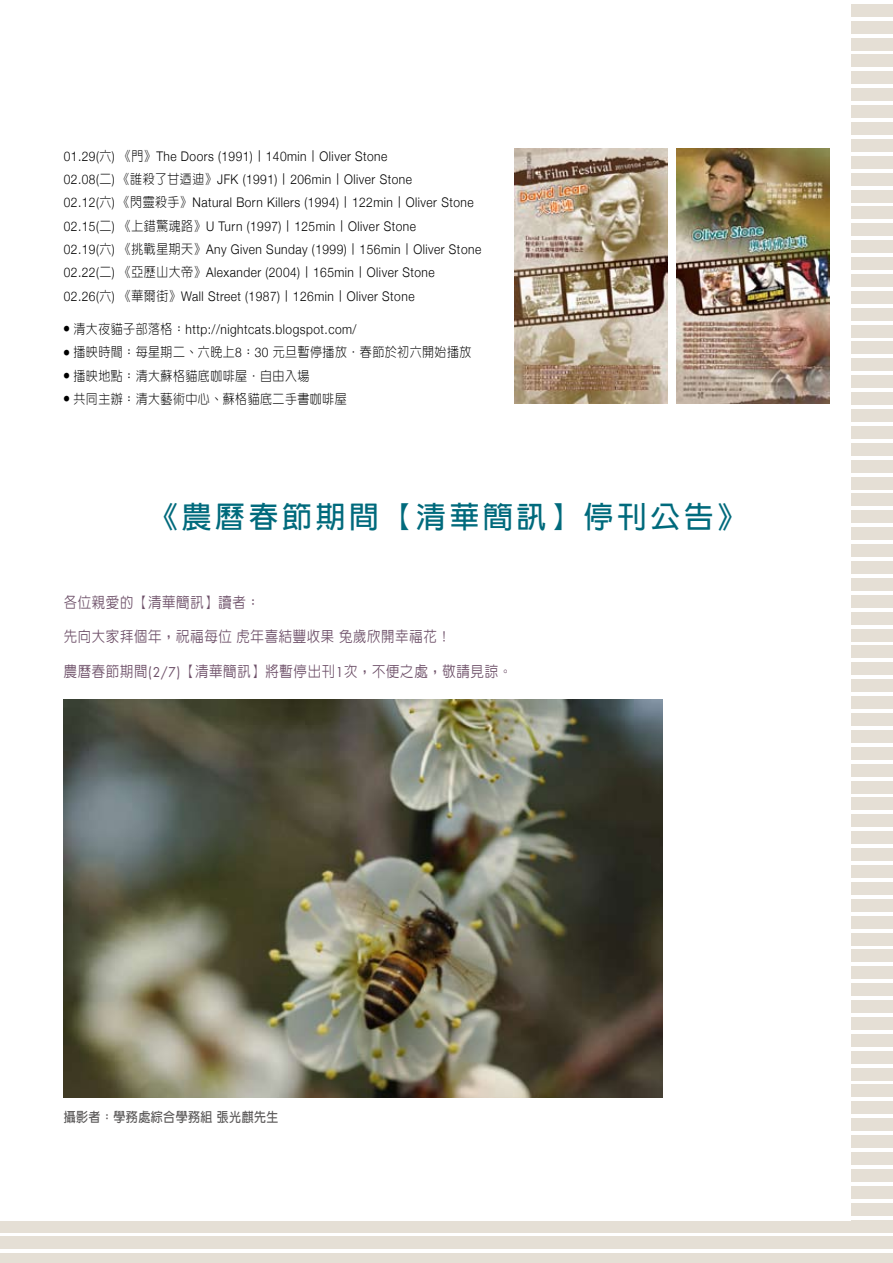
<style>
.page{position:relative;width:893px;height:1263px;background:#fff}
.page>*{position:absolute;margin:0;border:0;box-sizing:border-box;transform-origin:0 0}
.t1{font:700 29.7px "AR New Hei B5";letter-spacing:.125em;color:#006a7c}
.t2{font:500 14.85px "AR New Hei B5";letter-spacing:.05em;color:#6c4e67;scale:.9 1}
.t3{font:300 13.35px/23.4px "Helvetica Neue";letter-spacing:.04em;color:#000;scale:.9 1}
.t4{font:300 13.35px "AR New Hei B5";letter-spacing:.04em;color:#000;scale:.9 1}
.t5{font:700 13.35px "AR New Hei B5";letter-spacing:.04em;color:#595757;scale:.9 1}
.s1{font-family:"AR New Hei B5"}
.s2{font-family:"Helvetica Neue"}
.s3{font-family:"Futura T";font-weight:400}
</style>
<div class="page">
<div style="left:0;top:105px;width:893px;height:13px;background:#e5dfd5"></div>
<div style="left:0;top:122px;width:893px;height:13px;background:#e5dfd5"></div>
<div style="left:0;top:139px;width:893px;height:12px;background:#e5dfd5"></div>
<div style="left:0;top:156px;width:893px;height:12px;background:#e5dfd5"></div>
<div style="left:0;top:173px;width:893px;height:12px;background:#e5dfd5"></div>
<div style="left:0;top:190px;width:893px;height:12px;background:#e5dfd5"></div>
<div style="left:0;top:207px;width:893px;height:12px;background:#e5dfd5"></div>
<div style="left:0;top:224px;width:893px;height:12px;background:#e5dfd5"></div>
<div style="left:0;top:89px;width:893px;height:12px;background:#e5dfd5"></div>
<div style="left:0;top:72px;width:893px;height:12px;background:#e5dfd5"></div>
<div style="left:0;top:55px;width:893px;height:12px;background:#e5dfd5"></div>
<div style="left:0;top:38px;width:893px;height:12px;background:#e5dfd5"></div>
<div style="left:0;top:21px;width:893px;height:12px;background:#e5dfd5"></div>
<div style="left:0;top:4px;width:893px;height:12px;background:#e5dfd5"></div>
<div style="left:0;top:241px;width:893px;height:12px;background:#e5dfd5"></div>
<div style="left:0;top:409px;width:893px;height:13px;background:#e5dfd5"></div>
<div style="left:0;top:426px;width:893px;height:12px;background:#e5dfd5"></div>
<div style="left:0;top:443px;width:893px;height:12px;background:#e5dfd5"></div>
<div style="left:0;top:460px;width:893px;height:12px;background:#e5dfd5"></div>
<div style="left:0;top:477px;width:893px;height:12px;background:#e5dfd5"></div>
<div style="left:0;top:494px;width:893px;height:12px;background:#e5dfd5"></div>
<div style="left:0;top:511px;width:893px;height:12px;background:#e5dfd5"></div>
<div style="left:0;top:528px;width:893px;height:12px;background:#e5dfd5"></div>
<div style="left:0;top:392px;width:893px;height:13px;background:#e5dfd5"></div>
<div style="left:0;top:376px;width:893px;height:12px;background:#e5dfd5"></div>
<div style="left:0;top:359px;width:893px;height:12px;background:#e5dfd5"></div>
<div style="left:0;top:342px;width:893px;height:12px;background:#e5dfd5"></div>
<div style="left:0;top:325px;width:893px;height:12px;background:#e5dfd5"></div>
<div style="left:0;top:308px;width:893px;height:12px;background:#e5dfd5"></div>
<div style="left:0;top:291px;width:893px;height:12px;background:#e5dfd5"></div>
<div style="left:0;top:274px;width:893px;height:13px;background:#e5dfd5"></div>
<div style="left:0;top:257px;width:893px;height:13px;background:#e5dfd5"></div>
<div style="left:0;top:1220px;width:893px;height:12px;background:#e5dfd5"></div>
<div style="left:0;top:1237px;width:893px;height:12px;background:#e5dfd5"></div>
<div style="left:0;top:1254px;width:893px;height:9px;background:#e5dfd5"></div>
<div style="left:0;top:916px;width:893px;height:12px;background:#e5dfd5"></div>
<div style="left:0;top:1085px;width:893px;height:12px;background:#e5dfd5"></div>
<div style="left:0;top:1102px;width:893px;height:12px;background:#e5dfd5"></div>
<div style="left:0;top:1118px;width:893px;height:13px;background:#e5dfd5"></div>
<div style="left:0;top:1135px;width:893px;height:13px;background:#e5dfd5"></div>
<div style="left:0;top:1152px;width:893px;height:13px;background:#e5dfd5"></div>
<div style="left:0;top:1169px;width:893px;height:12px;background:#e5dfd5"></div>
<div style="left:0;top:1186px;width:893px;height:12px;background:#e5dfd5"></div>
<div style="left:0;top:1203px;width:893px;height:12px;background:#e5dfd5"></div>
<div style="left:0;top:1068px;width:893px;height:12px;background:#e5dfd5"></div>
<div style="left:0;top:1051px;width:893px;height:12px;background:#e5dfd5"></div>
<div style="left:0;top:1034px;width:893px;height:12px;background:#e5dfd5"></div>
<div style="left:0;top:1017px;width:893px;height:12px;background:#e5dfd5"></div>
<div style="left:0;top:1000px;width:893px;height:13px;background:#e5dfd5"></div>
<div style="left:0;top:983px;width:893px;height:13px;background:#e5dfd5"></div>
<div style="left:0;top:967px;width:893px;height:12px;background:#e5dfd5"></div>
<div style="left:0;top:950px;width:893px;height:12px;background:#e5dfd5"></div>
<div style="left:0;top:933px;width:893px;height:12px;background:#e5dfd5"></div>
<div style="left:0;top:848px;width:893px;height:13px;background:#e5dfd5"></div>
<div style="left:0;top:865px;width:893px;height:12px;background:#e5dfd5"></div>
<div style="left:0;top:882px;width:893px;height:12px;background:#e5dfd5"></div>
<div style="left:0;top:899px;width:893px;height:12px;background:#e5dfd5"></div>
<div style="left:0;top:544px;width:893px;height:13px;background:#e5dfd5"></div>
<div style="left:0;top:713px;width:893px;height:13px;background:#e5dfd5"></div>
<div style="left:0;top:730px;width:893px;height:12px;background:#e5dfd5"></div>
<div style="left:0;top:747px;width:893px;height:12px;background:#e5dfd5"></div>
<div style="left:0;top:764px;width:893px;height:12px;background:#e5dfd5"></div>
<div style="left:0;top:781px;width:893px;height:12px;background:#e5dfd5"></div>
<div style="left:0;top:798px;width:893px;height:12px;background:#e5dfd5"></div>
<div style="left:0;top:815px;width:893px;height:12px;background:#e5dfd5"></div>
<div style="left:0;top:831px;width:893px;height:13px;background:#e5dfd5"></div>
<div style="left:0;top:696px;width:893px;height:13px;background:#e5dfd5"></div>
<div style="left:0;top:679px;width:893px;height:13px;background:#e5dfd5"></div>
<div style="left:0;top:663px;width:893px;height:12px;background:#e5dfd5"></div>
<div style="left:0;top:646px;width:893px;height:12px;background:#e5dfd5"></div>
<div style="left:0;top:629px;width:893px;height:12px;background:#e5dfd5"></div>
<div style="left:0;top:612px;width:893px;height:12px;background:#e5dfd5"></div>
<div style="left:0;top:595px;width:893px;height:12px;background:#e5dfd5"></div>
<div style="left:0;top:578px;width:893px;height:12px;background:#e5dfd5"></div>
<div style="left:0;top:561px;width:893px;height:13px;background:#e5dfd5"></div>
<div style="left:0;top:0;width:850px;height:1220px;background:#fff"></div>
<img style="left:515px;top:149px;width:153px;height:255px">
<img style="left:676px;top:149px;width:153px;height:255px">
<img style="left:64px;top:699px;width:599px;height:399px">
<p class="t3" style="left:64px;top:144px;width:465px">01.29(<span class="s1">六</span>) <span class="s1">《門》</span>The Doors (1991)<span class="s1">｜</span>140min<span class="s1">｜</span>Oliver Stone<br>02.08(<span class="s1">二</span>) <span class="s1">《誰殺了甘迺迪》</span>JFK (1991)<span class="s1">｜</span>206min<span class="s1">｜</span>Oliver Stone<br>02.12(<span class="s1">六</span>) <span class="s1">《閃靈殺手》</span>Natural Born Killers (1994)<span class="s1">｜</span>122min<span class="s1">｜</span>Oliver Stone 02.15(<span class="s1">二</span>) <span class="s1">《上錯驚魂路》</span>U Turn (1997)<span class="s1">｜</span>125min<span class="s1">｜</span>Oliver Stone<br>02.19(<span class="s1">六</span>) <span class="s1">《挑戰星期天》</span>Any Given Sunday (1999)<span class="s1">｜</span>156min<span class="s1">｜</span>Oliver Stone 02.22(<span class="s1">二</span>) <span class="s1">《亞歷山大帝》</span>Alexander (2004)<span class="s1">｜</span>165min<span class="s1">｜</span>Oliver Stone<br>02.26(<span class="s1">六</span>) <span class="s1">《華爾街》</span>Wall Street (1987)<span class="s1">｜</span>126min<span class="s1">｜</span>Oliver Stone</p>
<p class="t3" style="left:64px;top:317px;width:327px"><sup>●</sup> <span class="s1">清大夜貓子部落格：</span>http://nightcats.blogspot.com/</p>
<p class="t4" style="left:64px;top:345px;width:454px"><sup>●</sup> 播映時間：每星期二、六晚上<span class="s2">8</span>：<span class="s2">30</span> 元旦暫停播放．春節於初六開始播放</p>
<p class="t4" style="left:64px;top:369px;width:274px"><sup>●</sup> 播映地點：清大蘇格貓底咖啡屋．自由入場</p>
<p class="t4" style="left:64px;top:392px;width:316px"><sup>●</sup> 共同主辦：清大藝術中心、蘇格貓底二手書咖啡屋</p>
<h1 class="t1" style="left:148px;top:502px;width:600px">《農曆春節期間【清華簡訊】停刊公告》</h1>
<p class="t2" style="left:64px;top:595px;width:220px">各位親愛的【清華簡訊】讀者：</p>
<p class="t2" style="left:64px;top:629px;width:432px">先向大家拜個年，祝福每位虎年喜結豐收果兔歲欣開幸福花！</p>
<p class="t2" style="left:64px;top:663px;width:500px">農曆春節期間<span class="s3">(2/7)</span>【清華簡訊】將暫停出刊<span class="s3">1</span>次，不便之處，敬請見諒。</p>
<p class="t5" style="left:64px;top:1110px;width:240px">攝影者：學務處綜合學務組張光麒先生</p>
</div>
